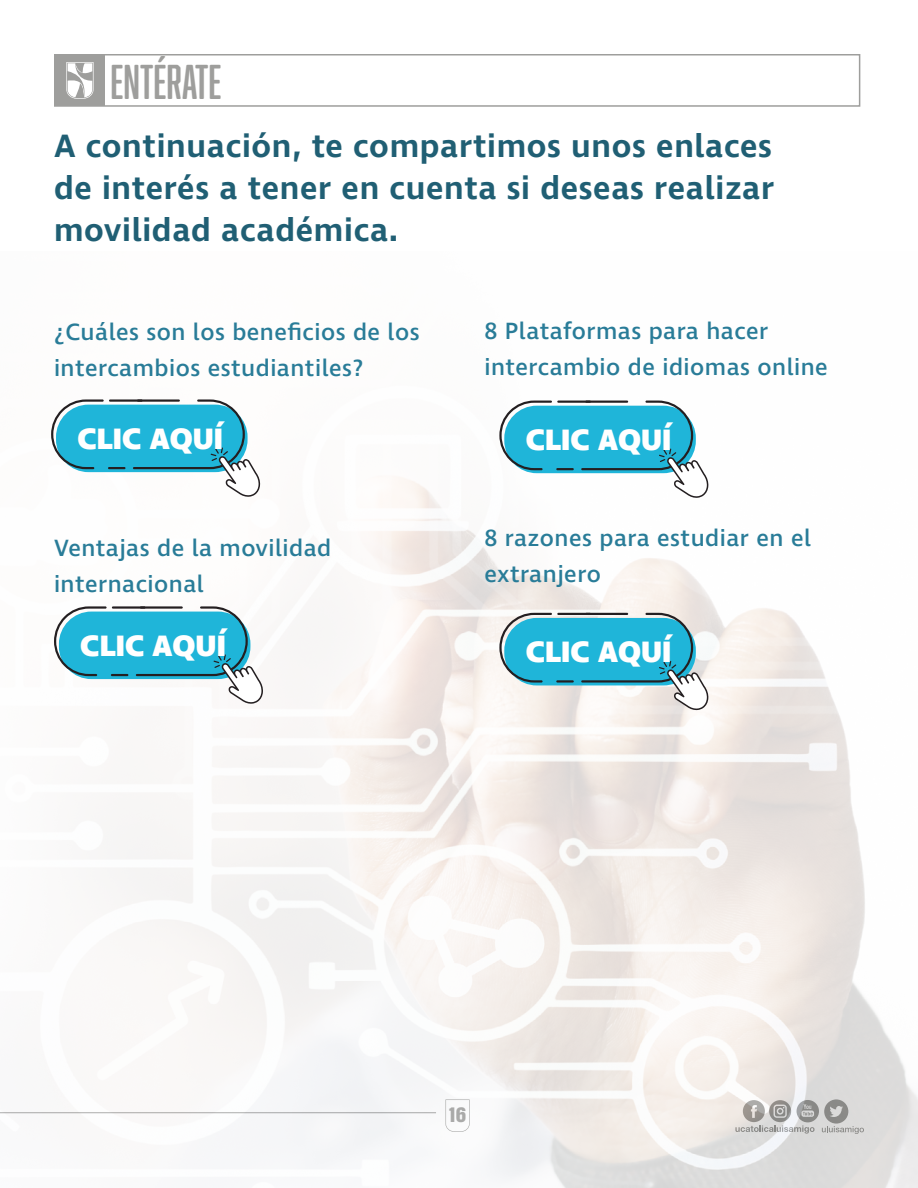
<style>
.page{position:relative;width:918px;height:1188px;background:#fff}
.page>*{position:absolute;margin:0;border:0;box-sizing:border-box;transform-origin:0 0}
.t1{font:45px "Abolition Soft";color:#9e9e9c}
.t2{font:600 33px/42px "Ingra";letter-spacing:.02em;color:#205f74;text-align:justify}
.t3{font:800 30.15px "Ingra";color:#fff}
.t4{font:500 24px/36px "Ingra";letter-spacing:.02em;color:#297c98}
.t5{font:700 21px "Helvetica Con BQ";color:#9e9e9c}
</style>
<div class="page">
<div style="left:54px;top:54px;width:806px;height:53px;border:2px solid #9e9e9c"></div>
<div style="left:55px;top:55px;width:50px;height:51px;background:#9e9e9c"></div>
<svg style="left:66px;top:62px;width:28px;height:37px"></svg>
<img style="left:0;top:400px;width:918px;height:788px">
<div style="left:56px;top:405px;width:192px;height:67px;background:#1fb5d9;border-radius:32px"></div>
<hr style="left:109px;top:399px;width:34px;height:3px;background:#241f21">
<svg style="left:51px;top:399px;width:75px;height:70px"></svg>
<svg style="left:133px;top:399px;width:128px;height:98px"></svg>
<div style="left:59px;top:612px;width:191px;height:67px;background:#1fb5d9;border-radius:32px"></div>
<hr style="left:112px;top:606px;width:33px;height:3px;background:#241f21">
<svg style="left:54px;top:606px;width:74px;height:70px"></svg>
<svg style="left:136px;top:606px;width:128px;height:98px"></svg>
<div style="left:504px;top:618px;width:192px;height:67px;background:#1fb5d9;border-radius:32px"></div>
<hr style="left:557px;top:613px;width:34px;height:2px;background:#241f21">
<svg style="left:499px;top:613px;width:53px;height:70px"></svg>
<hr style="left:556px;top:680px;width:18px;height:3px;background:#241f21">
<svg style="left:581px;top:613px;width:128px;height:97px"></svg>
<div style="left:504px;top:406px;width:192px;height:67px;background:#1fb5d9;border-radius:32px"></div>
<hr style="left:557px;top:401px;width:34px;height:2px;background:#241f21">
<svg style="left:499px;top:401px;width:75px;height:69px"></svg>
<svg style="left:581px;top:401px;width:128px;height:97px"></svg>
<h1 class="t1" style="left:111px;top:56px;width:113px">ENTÉRATE</h1>
<h2 class="t2" style="left:54px;top:126px;width:722px">A continuación, te compartimos unos enlaces de interés a tener en cuenta si deseas realizar movilidad académica.</h2>
<p class="t4" style="left:54px;top:315px;width:367px">¿Cuáles son los beneficios de los intercambios estudiantiles?</p>
<p class="t3" style="left:77px;top:419px;width:147px">CLIC AQUÍ</p>
<p class="t4" style="left:54px;top:531px;width:279px">Ventajas de la movilidad internacional</p>
<p class="t4" style="left:485px;top:314px;width:345px">8 Plataformas para hacer intercambio de idiomas online</p>
<p class="t3" style="left:526px;top:420px;width:147px">CLIC AQUÍ</p>
<p class="t4" style="left:485px;top:521px;width:328px">8 razones para estudiar en el extranjero</p>
<p class="t3" style="left:80px;top:626px;width:147px">CLIC AQUÍ</p>
<p class="t3" style="left:526px;top:632px;width:147px">CLIC AQUÍ</p>
<p class="t5" style="left:447px;top:1103px;width:21px">16</p>
</div>
